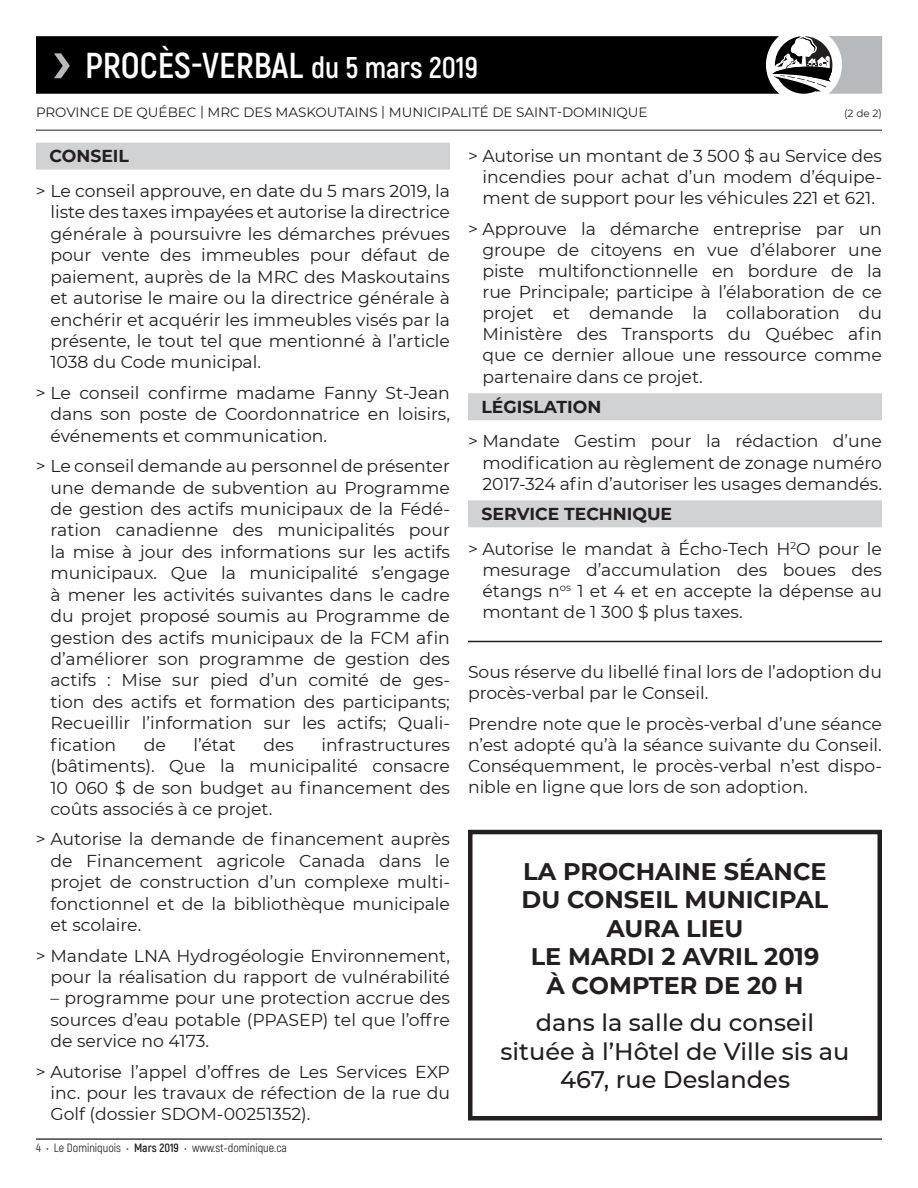
<style>
.page{position:relative;width:918px;height:1188px;background:#fff}
.page>*{position:absolute;margin:0;border:0;box-sizing:border-box;transform-origin:0 0}
.t1{font:700 36px "Akrobat";color:#fff}
.t2{font:700 24px/28.5px "Montserrat";color:#231f20;text-align:center}
.t3{font:500 24px/28.5px "Montserrat";color:#231f20;text-align:center}
.t4{font:17.25px/21.5px "Montserrat";color:#231f20;text-align:justify}
.t5{font:700 17.25px "Montserrat";color:#231f20}
.t6{font:13.5px "Montserrat";color:#231f20}
.t7{font:12px "Akrobat";color:#231f20}
.t8{font:10.5px "Montserrat";color:#231f20}
.s1{font-size:30px}
.s2{font-weight:700}
</style>
<div class="page">
<hr style="left:36px;top:1139px;width:846px;height:1px;background:#000001">
<hr style="left:36px;top:130px;width:846px;height:1px;background:#231f20">
<svg style="left:36px;top:36px;width:846px;height:58px;background:#181819"></svg>
<div style="left:36px;top:143px;width:414px;height:27px;background:#d1d2d4"></div>
<div style="left:468px;top:393px;width:414px;height:27px;background:#d1d2d4"></div>
<div style="left:468px;top:500px;width:414px;height:27px;background:#d1d2d4"></div>
<div style="left:468px;top:830px;width:414px;height:291px;border:4px solid #231f20"></div>
<hr style="left:468px;top:641px;width:414px;height:1px;background:#231f20">
<h1 class="t1" style="left:85px;top:43px;width:394px">PROCÈS-VERBAL <span class="s1">du 5 mars 2019</span></h1>
<p class="t6" style="left:36px;top:103px;width:613px">PROVINCE DE QUÉBEC | MRC DES MASKOUTAINS | MUNICIPALITÉ DE SAINT-DOMINIQUE</p>
<p class="t8" style="left:844px;top:106px;width:39px">(2 de 2)</p>
<p class="t5" style="left:50px;top:144px;width:81px">CONSEIL</p>
<p class="t4" style="left:50px;top:180px;width:401px;text-indent:-14px">&gt; Le conseil approuve, en date du 5 mars 2019, la liste des taxes impayées et autorise la directrice générale à poursuivre les démarches prévues pour vente des immeubles pour défaut de paiement, auprès de la MRC des Maskoutains et autorise le maire ou la directrice générale à enchérir et acquérir les immeubles visés par la présente, le tout tel que mentionné à l’article 1038 du Code municipal.</p>
<p class="t4" style="left:50px;top:381px;width:401px;text-indent:-14px">&gt; Le conseil confirme madame Fanny St-Jean dans son poste de Coordonnatrice en loisirs, événements et communication.</p>
<p class="t4" style="left:50px;top:455px;width:401px;text-indent:-14px">&gt; Le conseil demande au personnel de présenter une demande de subvention au Programme de gestion des actifs municipaux de la Fédé&shy;ration canadienne des municipalités pour la mise à jour des informations sur les actifs municipaux. Que la municipalité s’engage à mener les activités suivantes dans le cadre du projet proposé soumis au Programme de gestion des actifs municipaux de la FCM afin d’améliorer son programme de gestion des actifs : Mise sur pied d’un comité de ges&shy;tion des actifs et formation des participants; Recueillir l’information sur les actifs; Quali&shy;fication</p>
<p class="t4" style="left:50px;top:733px;width:401px;text-indent:271px">infrastructures (bâtiments). Que la municipalité consacre 10 060 $ de son budget au financement des coûts associés à ce projet.</p>
<p class="t4" style="left:50px;top:828px;width:401px;text-indent:-14px">&gt; Autorise la demande de financement auprès de Financement agricole Canada dans le projet de construction d’un complexe multi&shy;fonctionnel et de la bibliothèque municipale et scolaire.</p>
<p class="t4" style="left:36px;top:944px;width:416px;text-align:right">&gt; Mandate LNA Hydrogéologie Environnement, pour la réalisation du rapport de vulnérabilité</p>
<p class="t4" style="left:50px;top:987px;width:401px">– programme pour une protection accrue des sources d’eau potable (PPASEP) tel que l’offre de service no 4173.</p>
<p class="t4" style="left:50px;top:1060px;width:401px;text-indent:-14px">&gt; Autorise l’appel d’offres de Les Services EXP inc. pour les travaux de réfection de la rue du Golf (dossier SDOM-00251352).</p>
<p class="t4" style="left:144px;top:733px;width:24px">de</p>
<p class="t4" style="left:194px;top:733px;width:44px">l’état</p>
<p class="t4" style="left:264px;top:733px;width:32px">des</p>
<p class="t7" style="left:36px;top:1140px;width:252px">4 • Le Dominiquois • <span class="s2">Mars 2019</span> • www.st-dominique.ca</p>
<p class="t4" style="left:482px;top:145px;width:401px;text-indent:-14px">&gt; Autorise un montant de 3 500 $ au Service des incendies pour achat d’un modem d’équipe&shy;ment de support pour les véhicules 221 et 621.</p>
<p class="t4" style="left:482px;top:217px;width:401px;text-indent:-14px">&gt; Approuve la démarche entreprise par un groupe de citoyens en vue d’élaborer une piste multifonctionnelle en bordure de la rue Principale; participe à l’élaboration de ce projet et demande la collaboration du Ministère des Transports du Québec afin que ce dernier alloue une ressource comme partenaire dans ce projet.</p>
<p class="t5" style="left:482px;top:394px;width:121px">LÉGISLATION</p>
<p class="t4" style="left:482px;top:430px;width:401px;text-indent:-14px">&gt; Mandate Gestim pour la rédaction d’une modification au règlement de zonage numéro 2017-324 afin d’autoriser les usages demandés.</p>
<p class="t4" style="left:468px;top:496px;width:415px;line-height:34.7px;text-indent:14px"><span class="s2">SERVICE TECHNIQUE<br></span>&gt; Autorise le mandat à Écho-Tech H<sup>2</sup>O pour le</p>
<p class="t4" style="left:482px;top:558px;width:401px">mesurage d’accumulation des boues des étangs n<sup>os</sup> 1 et 4 et en accepte la dépense au montant de 1 300 $ plus taxes.</p>
<p class="t4" style="left:468px;top:661px;width:415px">Sous réserve du libellé final lors de l’adoption du procès-verbal par le Conseil.</p>
<p class="t4" style="left:468px;top:712px;width:416px">Prendre note que le procès-verbal d’une séance n’est adopté qu’à la séance suivante du Conseil.<br>Conséquemment, le procès-verbal n’est dispo&shy;nible en ligne que lors de son adoption.</p>
<h2 class="t2" style="left:522px;top:856px;width:308px">LA PROCHAINE SÉANCE<br>DU CONSEIL MUNICIPAL<br>AURA LIEU<br>LE MARDI 2 AVRIL 2019<br>À COMPTER DE 20 H</h2>
<h2 class="t3" style="left:500px;top:1007px;width:351px">dans la salle du conseil située à l’Hôtel de Ville sis au<br>467, rue Deslandes</h2>
</div>
